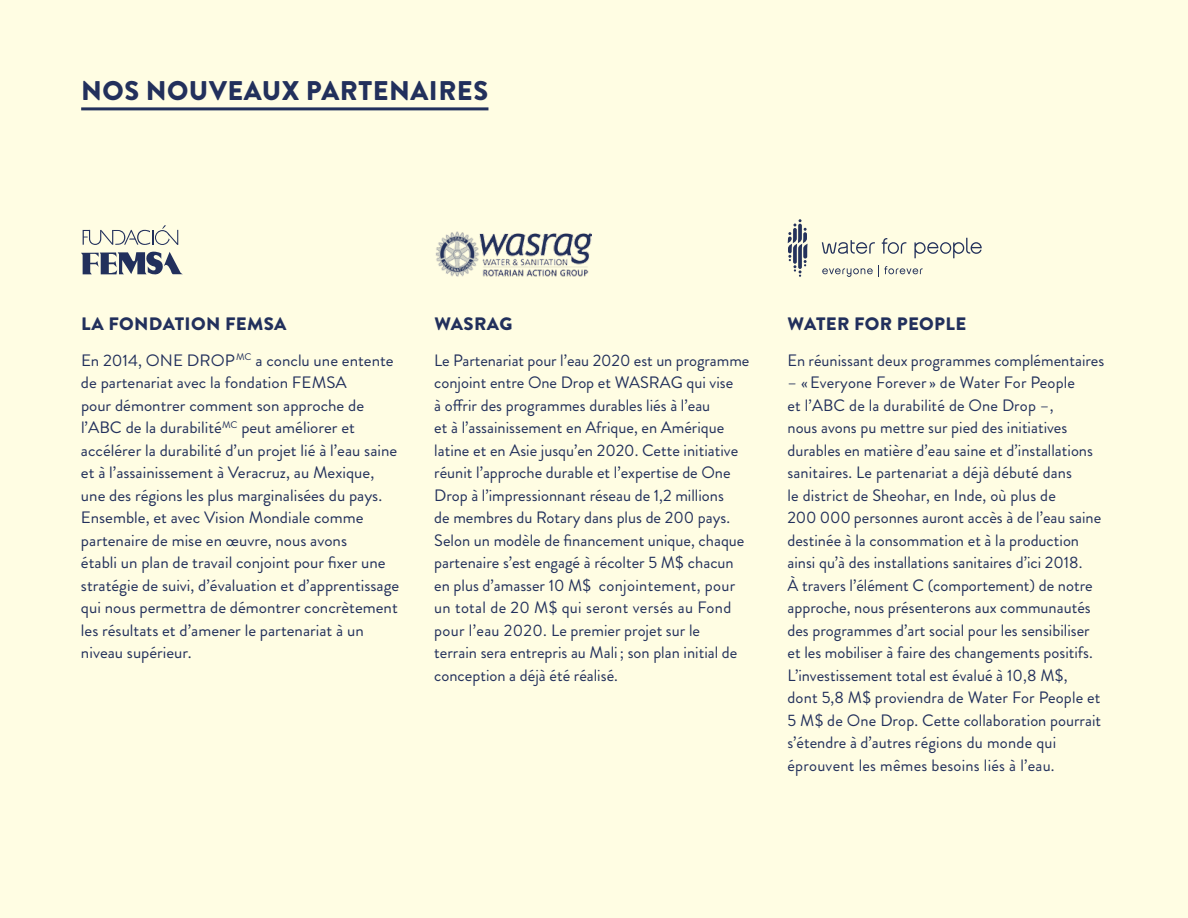
<style>
.page{position:relative;width:1188px;height:918px;background:#fffde3}
.page>*{position:absolute;margin:0;border:0;box-sizing:border-box;transform-origin:0 0}
.t1{font:900 27px "Brandon Grotesque";color:#22305c}
.t2{font:900 18px "Brandon Grotesque";letter-spacing:.02em;color:#22305c}
.t3{font:16.5px/22.5px "Brandon Grotesque";color:#22305c}
</style>
<div class="page">
<svg style="left:83px;top:225px;width:95px;height:20px"></svg>
<svg style="left:81px;top:251px;width:102px;height:24px"></svg>
<svg style="left:822px;top:266px;width:101px;height:11px"></svg>
<svg style="left:882px;top:238px;width:24px;height:16px"></svg>
<svg style="left:914px;top:238px;width:68px;height:20px"></svg>
<svg style="left:822px;top:240px;width:53px;height:14px"></svg>
<svg style="left:787px;top:219px;width:21px;height:58px"></svg>
<img style="left:435px;top:232px;width:156px;height:44px">
<hr style="left:81px;top:107px;width:407px;height:3px;background:#22305c">
<h1 class="t1" style="left:81px;top:71px;width:85px">NO S NOUVEAU</h1>
<h1 class="t1" style="left:282px;top:71px;width:43px">X PARTENA</h1>
<h1 class="t1" style="left:429px;top:71px;width:61px">IRES</h1>
<p class="t2" style="left:81px;top:311px;width:207px">LA FONDATI ON FEMSA</p>
<p class="t3" style="left:81px;top:349px;width:320px">En 2014, ONE DROP<sup>MC</sup> a conclu une entente de partenariat avec la fondation FEMSA<br>pour démontrer comment son approche de l’ABC de la durabilité<sup>MC</sup> peut améliorer et accélérer la durabilité d’un projet lié à l’eau saine et à l’assainissement à Veracruz, au Mexique, une des régions les plus marginalisées du pays.<br>Ensemble, et avec Vision Mondiale comme partenaire de mise en œuvre, nous avons<br>établi un plan de travail conjoint pour fixer une stratégie de suivi, d’évaluation et d’apprentissage qui nous permettra de démontrer concrètement les résultats et d’amener le partenariat à un niveau supérieur.</p>
<p class="t2" style="left:434px;top:311px;width:53px">WASRAG</p>
<p class="t3" style="left:434px;top:349px;width:317px">Le Partenariat pour l’eau 2020 est un programme conjoint entre One Drop et WASRAG qui vise<br>à offrir des programmes durables liés à l’eau<br>et à l’assainissement en Afrique, en Amérique latine et en Asie jusqu’en 2020. Cette initiative réunit l’approche durable et l’expertise de One Drop à l’impressionnant réseau de 1,2 millions<br>de membres du Rotary dans plus de 200 pays.<br>Selon un modèle de financement unique, chaque partenaire s’est engagé à récolter 5 M$ chacun en plus d’amasser 10 M$ conjointement, pour un total de 20 M$ qui seront versés au Fond pour l’eau 2020. Le premier projet sur le<br>terrain sera entrepris au Mali; son plan initial de conception a déjà été réalisé.</p>
<p class="t2" style="left:788px;top:311px;width:180px">WATER FOR PEOPLE</p>
<p class="t3" style="left:788px;top:349px;width:318px">En réunissant deux programmes complémentaires</p>
<p class="t3" style="left:788px;top:371px;width:315px">– «Everyone Forever » de Water For People<br>et l’ABC de la durabilité de One Drop –,<br>nous avons pu mettre sur pied des initiatives durables en matière d’eau saine et d’installations sanitaires. Le partenariat a déjà débuté dans<br>le district de Sheohar, en I nde, où plus de<br>200 000 personnes auront accès à de l’eau saine destinée à la consommation et à la production ainsi qu’à des installations sanitaires d’ici 2018.<br>À travers l’élément C (comportement) de notre approche, nous présenterons aux communautés des programmes d’art social pour les sensibiliser et les mobiliser à faire des changements positifs.<br>L’investissement total est évalué à 10,8 M$, dont 5,8 M$ proviendra de Water For People et 5 M$ de One Drop. Cette collaboration pourrait s’étendre à d’autres régions du monde qui éprouvent les mêmes besoins liés à l’eau.</p>
</div>
